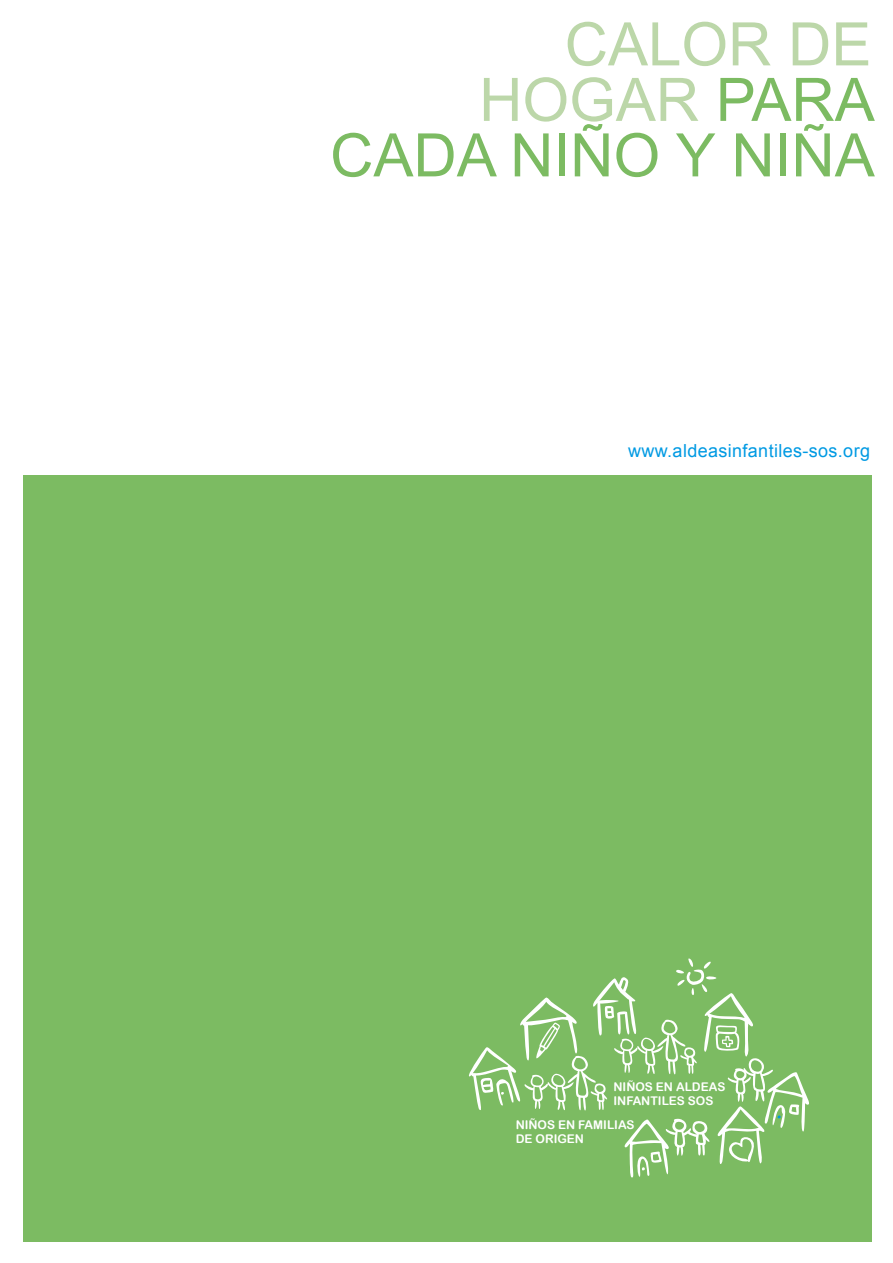
<style>
.page{position:relative;width:893px;height:1263px;background:#fff}
.page>*{position:absolute;margin:0;border:0;box-sizing:border-box;transform-origin:0 0}
.t1{font:60px/55.5px "Arial";color:#7cbb62;text-align:right}
.t2{font:18px "Arial";letter-spacing:.02em;color:#009ae3}
.t3{font:12px/14.4px "Arial Rounded MT Bold";color:#fff}
.s1{color:#bcd7a9}
</style>
<div class="page">
<div style="left:23px;top:476px;width:848px;height:766px;background:#7cbb62"></div>
<svg style="left:469px;top:958px;width:340px;height:219px"></svg>
<h1 class="t1" style="left:330px;top:17px;width:546px"><span class="s1">Calor de<br>h ogar</span> para cada niño y niña</h1>
<h2 class="t2" style="left:628px;top:439px;width:243px">www.aldeasinfantiles-sos.org</h2>
<p class="t3" style="left:613px;top:1079px;width:114px">NI ÑOS EN ALDEAS<br>I NFANTI LES SOS</p>
<p class="t3" style="left:516px;top:1117px;width:120px">NI ÑOS EN FAMI LIAS<br>DE ORI</p>
<p class="t3" style="left:557px;top:1131px;width:28px">GEN</p>
</div>
